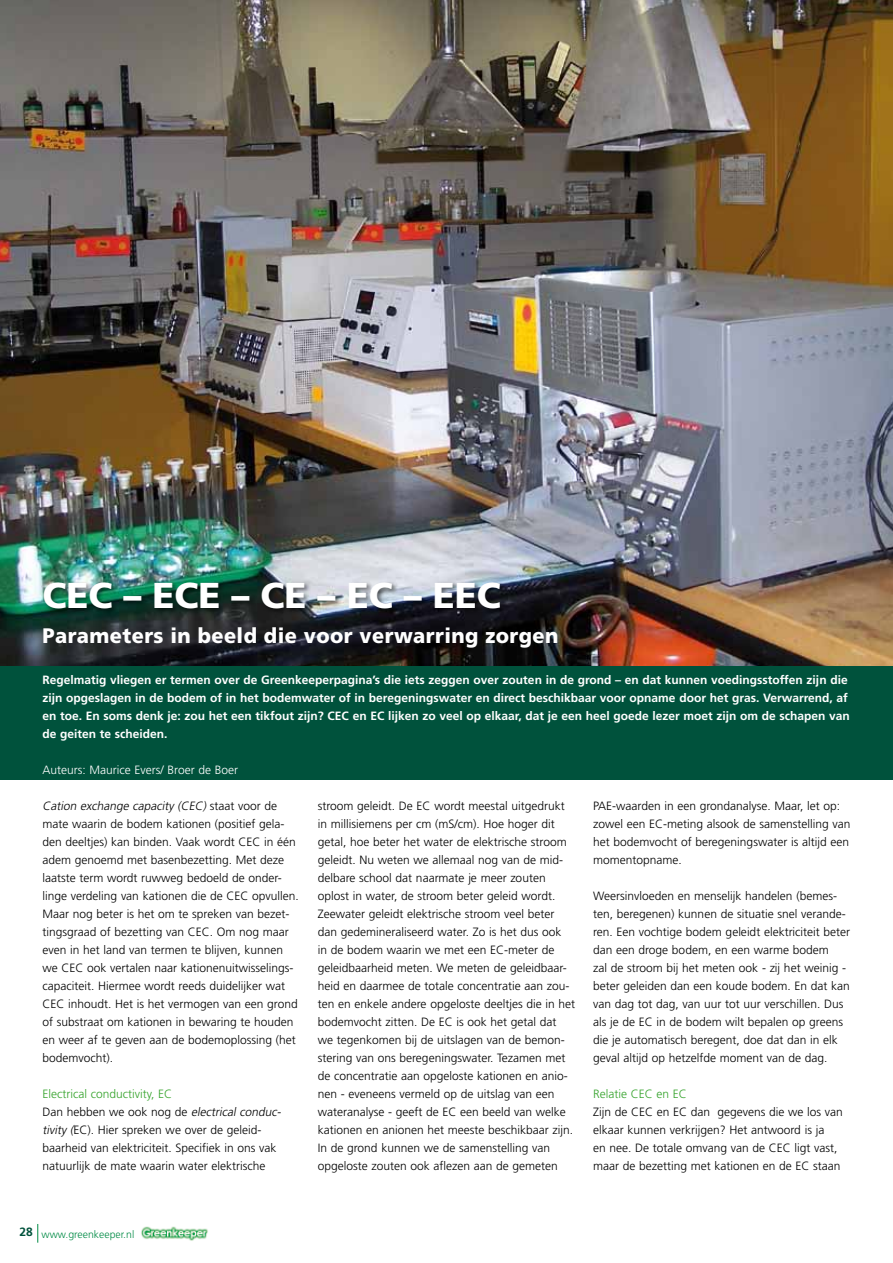
<style>
.page{position:relative;width:893px;height:1263px;background:#fff}
.page>*{position:absolute;margin:0;border:0;box-sizing:border-box;transform-origin:0 0}
.t1{font:900 36px "Frutiger";color:#fff}
.t2{font:900 21px "Frutiger";letter-spacing:.02em;color:#fff;scale:.95 1}
.t3{font:300 12px/18px "Frutiger";color:#000}
.t4{font:700 12px/18px "Frutiger";color:#fff}
.t5{font:300 12px "Frutiger";color:#fff}
.t6{font:300 12px "Frutiger";color:#35a32c}
.t7{font:300 10.5px "Frutiger";color:#008b45}
.s1{font-style:italic}
.s2{color:#35a32c}
.s3{font-weight:700;font-size:12px;color:#00523c}
</style>
<div class="page">
<img style="left:141px;top:1226px;width:67px;height:15px">
<svg style="left:38px;top:1224px;width:1px;height:19px"></svg>
<img style="left:0;top:0;width:893px;height:666px">
<div style="left:42px;top:580px;width:465px;height:36px;background:#000;opacity:.57"></div>
<div style="left:0;top:666px;width:893px;height:114px;background:#00523c"></div>
<hr style="left:892px;top:502px;width:1px;height:92px;background:#9c9e9f">
<hr style="left:892px;top:0;width:1px;height:171px;background:#fecc00">
<h1 class="t1" style="left:43px;top:574px;width:460px">CEC – ECE – CE – EC – EEC</h1>
<h2 class="t2" style="left:43px;top:622px;width:544px">Parameters in beeld die voor verwarring zorgen</h2>
<p class="t4" style="left:43px;top:671px;width:809px">Regelmatig vliegen er termen over de Greenkeeperpagina’s die iets zeggen over zouten in de grond – en dat kunnen voedingsstoffen zijn die zijn opgeslagen in de bodem of in het bodemwater of in beregeningswater en direct beschikbaar voor opname door het gras. Verwarrend, af en toe. En soms denk je: zou het een tikfout zijn? CEC en EC lijken zo veel op elkaar, dat je een heel goede lezer moet zijn om de schapen van de geiten te scheiden.</p>
<p class="t5" style="left:43px;top:763px;width:197px">Auteurs: Maurice Evers/ Broer de Boer</p>
<p class="t3" style="left:43px;top:797px;width:258px"><span class="s1">Cation exchange capacity (CEC)</span> s t a a t v o o r d e mate waarin de bodem kationen (positief gela&shy;den deeltjes) kan binden. Vaak wordt CEC in één adem genoemd met basenbezetting. Met deze laatste term wordt ruwweg bedoeld de onder&shy;linge verdeling van kationen die de CEC opvullen.<br>Maar nog beter is het om te spreken van bezet&shy;tingsgraad of bezetting van CEC. Om nog maar even in het land van termen te blijven, kunnen we CEC ook vertalen naar kationenuitwisselings&shy;capaciteit. Hiermee wordt reeds duidelijker wat CEC inhoudt. Het is het vermogen van een grond of substraat om kationen in bewaring te houden en weer af te geven aan de bodemoplossing (het bodemvocht).</p>
<p class="t3" style="left:43px;top:1085px;width:242px"><span class="s2">Electrical conductivity, EC<br></span>D a n h e b b e n we o o k n o g d e <span class="s1">electrical conduc&shy;tivity (</span>EC). Hier spreken we over de geleid&shy;baarheid van elektriciteit. Specifiek in ons vak natuurlijk de mate waarin water elektrische</p>
<p class="t3" style="left:318px;top:797px;width:259px">stroom geleidt. De EC wordt meestal uitgedrukt in millisiemens per cm (mS/cm). Hoe hoger dit getal, hoe beter het water de elektrische stroom geleidt. Nu weten we allemaal nog van de mid&shy;delbare school dat naarmate je meer zouten oplost in water, de stroom beter geleid wordt.<br>Zeewater geleidt elektrische stroom veel beter dan gedemineraliseerd water. Zo is het dus ook<br>in de bodem waarin we met een EC-meter de geleidbaarheid meten. We meten de geleidbaar&shy;heid en daarmee de totale concentratie aan zou&shy;ten en enkele andere opgeloste deeltjes die in het bodemvocht zitten. De EC is ook het getal dat<br>we tegenkomen bij de uitslagen van de bemon&shy;stering van ons beregeningswater. Tezamen met de concentratie aan opgeloste kationen en anio&shy;nen - eveneens vermeld op de uitslag van een wateranalyse - geeft de EC een beeld van welke kationen en anionen het meeste beschikbaar zijn.<br>In de grond kunnen we de samenstelling van opgeloste zouten ook aflezen aan de gemeten</p>
<p class="t3" style="left:593px;top:797px;width:259px">PAE-waarden in een grondanalyse. Maar, let op: zowel een EC-meting alsook de samenstelling van het bodemvocht of beregeningswater is altijd een momentopname.</p>
<p class="t3" style="left:593px;top:887px;width:259px">Weersinvloeden en menselijk handelen (bemes&shy;ten, beregenen) kunnen de situatie snel verande&shy;ren. Een vochtige bodem geleidt elektriciteit beter dan een droge bodem, en een warme bodem<br>zal de stroom bij het meten ook - zij het weinig - beter geleiden dan een koude bodem. En dat kan van dag tot dag, van uur tot uur verschillen. Dus als je de EC in de bodem wilt bepalen op greens die je automatisch beregent, doe dat dan in elk geval altijd op hetzelfde moment van de dag.</p>
<p class="t6" style="left:593px;top:1087px;width:95px">Relatie CEC en EC</p>
<p class="t3" style="left:593px;top:1103px;width:251px">Zijn de CEC en EC dan gegevens die we los van elkaar kunnen verkrijgen? Het antwoord is ja<br>en nee. De totale omvang van de CEC ligt vast, maar de bezetting met kationen en de EC staan</p>
<p class="t7" style="left:20px;top:1228px;width:116px"><span class="s3">28</span> www.greenkeeper.nl</p>
</div>
